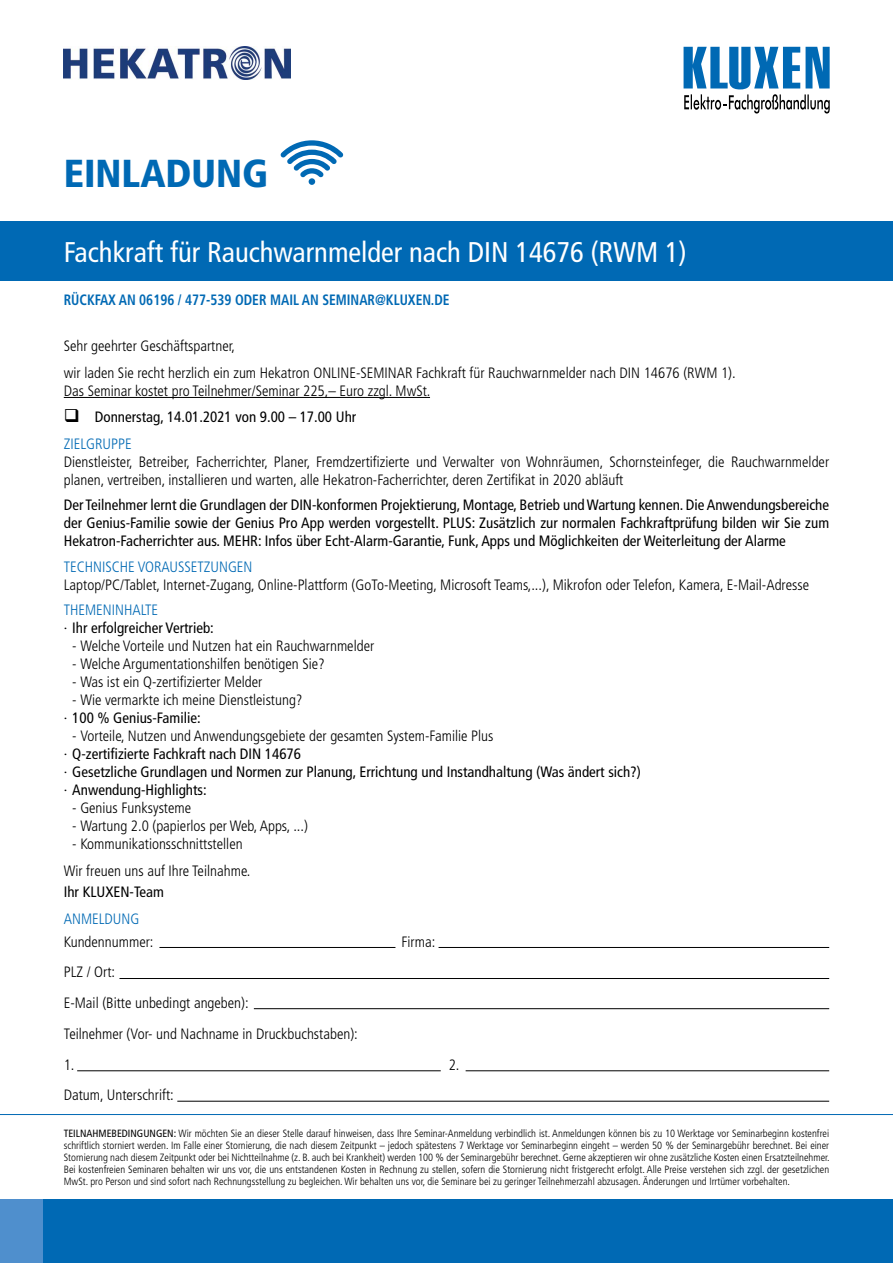
<style>
.page{position:relative;width:893px;height:1263px;background:#fff}
.page>*{position:absolute;margin:0;border:0;box-sizing:border-box;transform-origin:0 0}
.t1{font:900 condensed 39px "Frutiger LT";color:#0069b4}
.t2{font:condensed 28.5px "Frutiger LT";color:#fff}
.t3{font:300 condensed 15px/30.8px "Frutiger LT";color:#000}
.t4{font:condensed 15px/18px "Frutiger LT";color:#000}
.t5{font:700 condensed 15px "Frutiger LT";color:#0069b4;scale:.9 1}
.t6{font:300 condensed 15px "Frutiger LT";color:#0069b4}
.t7{font:300 condensed 10.5px/12px "Frutiger LT";color:#000;text-align:justify}
.s1{font-weight:300;color:#0069b4}
.s2{font-weight:300}
.s3{font-weight:400}
</style>
<div class="page">
<div style="left:32px;top:1199px;width:861px;height:64px;background:#0069b4"></div>
<div style="left:0;top:1199px;width:43px;height:64px;background:#4f8fcd"></div>
<hr style="left:0;top:1114px;width:893px;height:1px;background:#0069b4">
<hr style="left:64px;top:397px;width:366px;height:1px;background:#000">
<hr style="left:159px;top:947px;width:236px;height:1px;background:#000">
<hr style="left:439px;top:947px;width:390px;height:1px;background:#000">
<hr style="left:119px;top:978px;width:710px;height:1px;background:#000">
<hr style="left:254px;top:1008px;width:575px;height:1px;background:#000">
<hr style="left:77px;top:1070px;width:364px;height:1px;background:#000">
<hr style="left:466px;top:1070px;width:363px;height:1px;background:#000">
<hr style="left:177px;top:1101px;width:652px;height:1px;background:#000">
<img style="left:64px;top:47px;width:227px;height:32px">
<div style="left:0;top:221px;width:893px;height:60px;background:#0069b4"></div>
<svg style="left:280px;top:140px;width:63px;height:37px"></svg>
<div style="left:309px;top:178px;width:6px;height:7px;background:#0069b4;border-radius:50%"></div>
<svg style="left:684px;top:47px;width:146px;height:66px"></svg>
<h1 class="t1" style="left:64px;top:150px;width:206px">EINLADUNG</h1>
<h2 class="t2" style="left:64px;top:235px;width:624px">Fachkraft für Rauchwarnmelder nach DIN 14676 (RWM 1)</h2>
<p class="t5" style="left:64px;top:291px;width:430px">RÜCKFAX AN 06196 / 477-539 ODER MAIL AN SEMINAR@KLUXEN.DE</p>
<p class="t3" style="left:64px;top:333px;width:673px;line-height:26.5px">Sehr geehrter Geschäftspartner,<br>wir laden Sie recht herzlich ein zum Hekatron ONLINE-SEMINAR Fachkraft für Rauchwarnmelder nach DIN 14676 (RWM 1).</p>
<p class="t3" style="left:64px;top:376px;width:368px">Das Seminar kostet pro Teilnehmer/Seminar 225,– Euro zzgl. MwSt.</p>
<p class="t4" style="left:64px;top:404px;width:294px;line-height:26.5px">❑ Donnerstag, 14.01.2021 von 9.00 – 17.00 Uhr<br><span class="s1">ZIELGRUPPE</span></p>
<p class="t3" style="left:64px;top:453px;width:767px;line-height:18px">Dienstleister, Betreiber, Facherrichter, Planer, Fremdzertifizierte und Verwalter von Wohnräumen, Schornsteinfeger, die Rauchwarnmelder planen, vertreiben, installieren und warten, alle Hekatron-Facherrichter, deren Zertifikat in 2020 abläuft</p>
<p class="t4" style="left:64px;top:495px;width:767px;text-align:justify">Der Teilnehmer lernt die Grundlagen der DIN-konformen Projektierung, Montage, Betrieb und Wartung kennen. Die Anwendungsbereiche der Genius-Familie sowie der Genius Pro App werden vorgestellt. PLUS: Zusätzlich zur normalen Fachkraftprüfung bilden wir Sie zum Hekatron-Facherrichter aus. MEHR: Infos über Echt-Alarm-Garantie, Funk, Apps und Möglichkeiten der Weiterleitung der Alarme</p>
<p class="t6" style="left:64px;top:558px;width:190px">TECHNISCHE VORAUSSETZUNGEN</p>
<p class="t3" style="left:64px;top:569px;width:747px">Laptop/PC/Tablet, Internet-Zugang, Online-Plattform (GoTo-Meeting, Microsoft Teams,...), Mikrofon oder Telefon, Kamera, E-Mail-Adresse</p>
<p class="t4" style="left:64px;top:601px;width:152px"><span class="s1">THEMENINHALTE<br></span><span class="s2">·</span> Ihr erfolgreicher Vertrieb:</p>
<p class="t3" style="left:72px;top:631px;width:303px">- Welche Vorteile und Nutzen hat ein Rauchwarnmelder</p>
<p class="t3" style="left:72px;top:649px;width:254px">- Welche Argumentationshilfen benötigen Sie?</p>
<p class="t3" style="left:72px;top:667px;width:191px">- Was ist ein Q-zertifizierter Melder</p>
<p class="t3" style="left:64px;top:691px;width:240px;line-height:18px;text-indent:9px">- Wie vermarkte ich meine Dienstleistung? · <span class="s3">100 % Genius-Familie:</span></p>
<p class="t4" style="left:64px;top:727px;width:579px;text-indent:9px"><span class="s2">- Vorteile, Nutzen und Anwendungsgebiete der gesamten System-Familie Plus<br>·</span> Q-zertifizierte Fachkraft nach DIN 14676<br><span class="s2">·</span> Gesetzliche Grundlagen und Normen zur Planung, Errichtung und Instandhaltung (Was ändert sich?) <span class="s2">·</span> Anwendung-Highlights:</p>
<p class="t3" style="left:72px;top:793px;width:120px">- Genius Funksysteme</p>
<p class="t3" style="left:72px;top:811px;width:237px">- Wartung 2.0 (papierlos per Web, Apps, ...)</p>
<p class="t3" style="left:64px;top:831px;width:188px;line-height:26.5px;text-align:center">- Kommunikationsschnittstellen<br>Wir freuen uns auf Ihre Teilnahme.</p>
<p class="t4" style="left:64px;top:883px;width:102px">Ihr KLUXEN-Team</p>
<p class="t6" style="left:64px;top:911px;width:77px">ANMELDUNG</p>
<p class="t3" style="left:64px;top:926px;width:91px">Kundennummer:</p>
<p class="t3" style="left:401px;top:926px;width:35px">Firma:</p>
<p class="t3" style="left:64px;top:957px;width:296px">PLZ / Ort:<br>E-Mail (Bitte unbedingt angeben):<br>Teilnehmer (Vor- und Nachname in Druckbuchstaben):<br>1.</p>
<p class="t3" style="left:449px;top:1049px;width:12px">2.</p>
<p class="t3" style="left:64px;top:1080px;width:111px">Datum, Unterschrift:</p>
<p class="t7" style="left:64px;top:1127px;width:767px"><span class="s3">TEILNAHMEBEDINGUNGEN:</span> Wir möchten Sie an dieser Stelle darauf hinweisen, dass Ihre Seminar-Anmeldung verbindlich ist. Anmeldungen können bis zu 10 Werktage vor Seminarbeginn kostenfrei schriftlich storniert werden. Im Falle einer Stornierung, die nach diesem Zeitpunkt – jedoch spätestens 7 Werktage vor Seminarbeginn eingeht – werden 50 % der Seminargebühr berechnet. Bei einer Stornierung nach diesem Zeitpunkt oder bei Nichtteilnahme (z. B. auch bei Krankheit) werden 100 % der Seminargebühr berechnet. Gerne akzeptieren wir ohne zusätzliche Kosten einen Ersatzteilnehmer.<br>Bei kostenfreien Seminaren behalten wir uns vor, die uns entstandenen Kosten in Rechnung zu stellen, sofern die Stornierung nicht fristgerecht erfolgt. Alle Preise verstehen sich zzgl. der gesetzlichen MwSt. pro Person und sind sofort nach Rechnungsstellung zu begleichen. Wir behalten uns vor, die Seminare bei zu geringer Teilnehmerzahl abzusagen. Änderungen und Irrtümer vorbehalten.</p>
</div>
